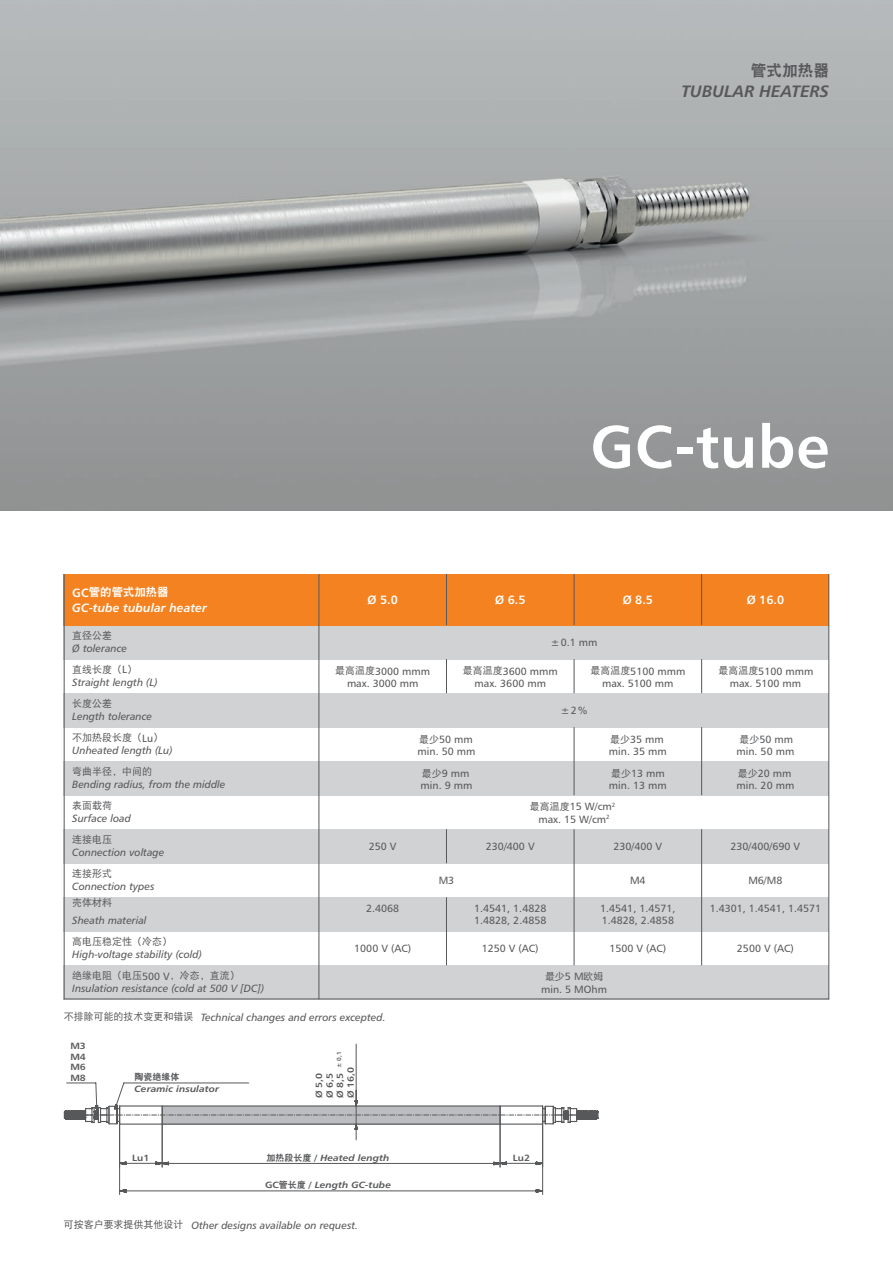
<style>
.page{position:relative;width:893px;height:1263px;background:#fff}
.page>*{position:absolute;margin:0;border:0;box-sizing:border-box;transform-origin:0 0}
.t1{font:60px "Humanist 777 BT Bold B";letter-spacing:.005em;color:#fff}
.t2{font:16.5px "Humanist 777 BT Bold Italic B";color:#57585a}
.t3{font:15.6px "DFP Hei W9";color:#57585a}
.t4{font:12px "Humanist 777 BT Bold Italic B";color:#fff}
.t5{font:12px "Humanist 777 BT Bold B";color:#fff}
.t6{font:11.4px "DFP Hei W9";color:#fff}
.t7{font:10.5px "Humanist 777 BT Roman B";color:#57585a}
.t8{font:10.5px "Humanist 777 BT Italic B";color:#57585a}
.t9{font:10.05px "DFP Hei W5";color:#57585a}
.t10{font:9px "Humanist 777 BT Bold Italic B";color:#57585a;scale:1.12 1}
.t11{font:9px/10.5px "Humanist 777 BT Bold B";color:#57585a;scale:1.12 1}
.t12{font:9px "DFP Hei W9 G Bpc EUC H";color:#57585a}
.t13{font:6px "Humanist 777 BT Bold B";color:#57585a;scale:1.05 1}
.s1{font-family:"Humanist 777 BT Bold B";font-size:12px}
.s2{font-family:"Humanist 777 BT Roman B";font-size:10.5px}
.s3{font-family:"DFP Hei W5";font-size:10.05px}
.s4{font-family:"DFP Hei W9 G Bpc EUC H"}
.s5{font-family:"Humanist 777 BT Bold B"}
</style>
<div class="page">
<img style="left:0;top:0;width:893px;height:510px">
<div style="left:64px;top:625px;width:765px;height:34px;background:#d1d2d4"></div>
<div style="left:64px;top:693px;width:765px;height:34px;background:#d1d2d4"></div>
<div style="left:64px;top:761px;width:765px;height:34px;background:#d1d2d4"></div>
<div style="left:64px;top:829px;width:765px;height:34px;background:#d1d2d4"></div>
<div style="left:64px;top:897px;width:765px;height:34px;background:#d1d2d4"></div>
<div style="left:64px;top:965px;width:765px;height:34px;background:#d1d2d4"></div>
<div style="left:64px;top:574px;width:765px;height:51px;background:#f58220"></div>
<hr style="left:319px;top:574px;width:1px;height:425px;background:#57585a">
<hr style="left:64px;top:574px;width:1px;height:425px;background:#57585a">
<hr style="left:828px;top:574px;width:1px;height:425px;background:#57585a">
<hr style="left:446px;top:574px;width:1px;height:51px;background:#57585a">
<hr style="left:574px;top:574px;width:1px;height:51px;background:#57585a">
<hr style="left:701px;top:574px;width:1px;height:51px;background:#57585a">
<hr style="left:64px;top:998px;width:765px;height:1px;background:#57585a">
<hr style="left:574px;top:727px;width:1px;height:68px;background:#57585a">
<hr style="left:701px;top:727px;width:1px;height:68px;background:#57585a">
<hr style="left:446px;top:659px;width:1px;height:34px;background:#57585a">
<hr style="left:574px;top:659px;width:1px;height:34px;background:#57585a">
<hr style="left:701px;top:659px;width:1px;height:34px;background:#57585a">
<hr style="left:446px;top:829px;width:1px;height:34px;background:#57585a">
<hr style="left:446px;top:897px;width:1px;height:68px;background:#57585a">
<hr style="left:574px;top:829px;width:1px;height:136px;background:#57585a">
<hr style="left:701px;top:829px;width:1px;height:136px;background:#57585a">
<svg style="left:120px;top:1189px;width:422px;height:3px"></svg>
<hr style="left:126px;top:1190px;width:410px;height:1px;background:#57585a">
<hr style="left:119px;top:1124px;width:1px;height:70px;background:#57585a">
<hr style="left:542px;top:1124px;width:1px;height:70px;background:#57585a">
<svg style="left:120px;top:1161px;width:422px;height:4px"></svg>
<hr style="left:169px;top:1163px;width:325px;height:1px;background:#57585a">
<hr style="left:162px;top:1124px;width:1px;height:43px;background:#57585a">
<hr style="left:500px;top:1124px;width:1px;height:43px;background:#57585a">
<hr style="left:356px;top:1044px;width:1px;height:57px;background:#57585a">
<svg style="left:64px;top:1082px;width:535px;height:58px"></svg>
<h3 class="t3" style="left:751px;top:61px;width:80px">管式加热器</h3>
<h2 class="t2" style="left:681px;top:81px;width:149px">TUBULAR HEATERS</h2>
<p class="t6" style="left:72px;top:586px;width:98px"><span class="s1">GC</span>管的管式加热器</p>
<p class="t4" style="left:72px;top:600px;width:136px">GC-tube tubular heater</p>
<p class="t9" style="left:72px;top:630px;width:41px">直径公差</p>
<p class="t9" style="left:72px;top:664px;width:66px">直线长度（<span class="s2">L</span>）</p>
<p class="t8" style="left:72px;top:642px;width:56px">Ø tolerance</p>
<p class="t8" style="left:72px;top:676px;width:87px">Straight length (L)</p>
<p class="t9" style="left:72px;top:698px;width:41px">长度公差</p>
<p class="t8" style="left:72px;top:710px;width:81px">Length tolerance</p>
<p class="t9" style="left:72px;top:732px;width:92px">不加热段长度（<span class="s2">Lu</span>）</p>
<p class="t9" style="left:72px;top:766px;width:81px">弯曲半径，中间的</p>
<p class="t8" style="left:72px;top:744px;width:102px">Unheated length (Lu)</p>
<p class="t8" style="left:72px;top:778px;width:155px">Bending radius, from the middle</p>
<p class="t9" style="left:72px;top:800px;width:41px">表面载荷</p>
<p class="t9" style="left:72px;top:834px;width:41px">连接电压</p>
<p class="t9" style="left:72px;top:868px;width:41px">连接形式</p>
<p class="t9" style="left:72px;top:897px;width:41px">壳体材料</p>
<p class="t9" style="left:72px;top:936px;width:101px">高电压稳定性（冷态）</p>
<p class="t9" style="left:72px;top:970px;width:169px">绝缘电阻（电压<span class="s2">500 V</span>，冷态，直流）</p>
<p class="t8" style="left:72px;top:812px;width:60px">Surface load</p>
<p class="t8" style="left:72px;top:846px;width:94px">Connection voltage</p>
<p class="t8" style="left:72px;top:880px;width:84px">Connection types</p>
<p class="t8" style="left:72px;top:914px;width:76px">Sheath material</p>
<p class="t8" style="left:72px;top:948px;width:131px">High-voltage stability (cold)</p>
<p class="t8" style="left:72px;top:982px;width:193px">Insulation resistance (cold at 500 V [DC])</p>
<h1 class="t1" style="left:590px;top:409px;width:240px">GC-tube</h1>
<p class="t5" style="left:367px;top:593px;width:32px">Ø 5.0</p>
<p class="t5" style="left:495px;top:593px;width:32px">Ø 6.5</p>
<p class="t5" style="left:623px;top:593px;width:32px">Ø 8.5</p>
<p class="t5" style="left:747px;top:593px;width:39px">Ø 16.0</p>
<p class="t7" style="left:551px;top:636px;width:48px">±0.1 mm</p>
<p class="t7" style="left:347px;top:676px;width:73px">max. 3000 mm</p>
<p class="t7" style="left:475px;top:676px;width:73px">max. 3600 mm</p>
<p class="t7" style="left:602px;top:676px;width:73px">max. 5100 mm</p>
<p class="t7" style="left:730px;top:676px;width:73px">max. 5100 mm</p>
<p class="t7" style="left:561px;top:704px;width:28px">±2%</p>
<p class="t7" style="left:418px;top:744px;width:59px">min. 50 mm</p>
<p class="t7" style="left:609px;top:744px;width:59px">min. 35 mm</p>
<p class="t7" style="left:736px;top:744px;width:59px">min. 50 mm</p>
<p class="t7" style="left:421px;top:778px;width:53px">min. 9 mm</p>
<p class="t7" style="left:609px;top:778px;width:59px">min. 13 mm</p>
<p class="t7" style="left:736px;top:778px;width:59px">min. 20 mm</p>
<p class="t7" style="left:538px;top:812px;width:73px">max. 15 W/cm<sup>2</sup></p>
<p class="t7" style="left:369px;top:840px;width:29px">250 V</p>
<p class="t7" style="left:486px;top:840px;width:50px">230/400 V</p>
<p class="t7" style="left:613px;top:840px;width:50px">230/400 V</p>
<p class="t7" style="left:730px;top:840px;width:71px">230/400/690 V</p>
<p class="t7" style="left:439px;top:874px;width:17px">M3</p>
<p class="t7" style="left:630px;top:874px;width:17px">M4</p>
<p class="t7" style="left:748px;top:874px;width:36px">M6/M8</p>
<p class="t7" style="left:335px;top:665px;width:96px"><span class="s3">最高温度</span>3000 mmm</p>
<p class="t7" style="left:463px;top:665px;width:96px"><span class="s3">最高温度</span>3600 mmm</p>
<p class="t7" style="left:590px;top:665px;width:96px"><span class="s3">最高温度</span>5100 mmm</p>
<p class="t7" style="left:718px;top:665px;width:96px"><span class="s3">最高温度</span>5100 mmm</p>
<p class="t7" style="left:419px;top:733px;width:55px"><span class="s3">最少</span>50 mm</p>
<p class="t7" style="left:610px;top:733px;width:55px"><span class="s3">最少</span>35 mm</p>
<p class="t7" style="left:739px;top:733px;width:55px"><span class="s3">最少</span>50 mm</p>
<p class="t7" style="left:422px;top:767px;width:49px"><span class="s3">最少</span>9 mm</p>
<p class="t7" style="left:611px;top:767px;width:55px"><span class="s3">最少</span>13 mm</p>
<p class="t7" style="left:738px;top:767px;width:55px"><span class="s3">最少</span>20 mm</p>
<p class="t7" style="left:530px;top:800px;width:87px"><span class="s3">最高温度</span>15 W/cm<sup>2</sup></p>
<p class="t7" style="left:366px;top:901px;width:35px">2.4068</p>
<p class="t7" style="left:474px;top:901px;width:74px">1.4541, 1.4828</p>
<p class="t7" style="left:600px;top:901px;width:77px">1.4541, 1.4571,</p>
<p class="t7" style="left:710px;top:901px;width:113px">1.4301, 1.4541, 1.4571</p>
<p class="t7" style="left:474px;top:914px;width:74px">1.4828, 2.4858</p>
<p class="t7" style="left:602px;top:914px;width:74px">1.4828, 2.4858</p>
<p class="t7" style="left:354px;top:942px;width:58px">1000 V (AC)</p>
<p class="t7" style="left:482px;top:942px;width:58px">1250 V (AC)</p>
<p class="t7" style="left:609px;top:942px;width:58px">1500 V (AC)</p>
<p class="t7" style="left:737px;top:942px;width:58px">2500 V (AC)</p>
<p class="t7" style="left:541px;top:982px;width:67px">min. 5 MOhm</p>
<p class="t9" style="left:545px;top:971px;width:60px">最少<span class="s2">5 M</span>欧姆</p>
<p class="t9" style="left:64px;top:1011px;width:131px">不排除可能的技术变更和错误</p>
<p class="t8" style="left:201px;top:1010px;width:186px">Technical changes and errors excepted.</p>
<p class="t11" style="left:70px;top:1040px;width:15px;text-align:justify">M3<br>M4<br>M6<br>M8</p>
<p class="t13" style="left:335px;top:1068px;width:17px;rotate:-90deg">± 0,1</p>
<p class="t11" style="left:314px;top:1098px;width:30px;rotate:-90deg">Ø 5,0<br>Ø 6,5<br>Ø 8,5<br>Ø 16,0</p>
<p class="t12" style="left:135px;top:1072px;width:46px">陶瓷绝缘体</p>
<p class="t10" style="left:135px;top:1083px;width:77px">Ceramic insulator</p>
<p class="t10" style="left:267px;top:1152px;width:111px"><span class="s4">加热段长度</span> <span class="s5">/</span> Heated length</p>
<p class="t11" style="left:132px;top:1152px;width:17px">Lu1</p>
<p class="t11" style="left:513px;top:1152px;width:17px">Lu2</p>
<p class="t10" style="left:265px;top:1179px;width:114px"><span class="s5">GC</span><span class="s4">管长度</span> <span class="s5">/</span> Length GC-tube</p>
<p class="t9" style="left:64px;top:1219px;width:121px">可按客户要求提供其他设计</p>
<p class="t8" style="left:191px;top:1219px;width:168px">Other designs available on request.</p>
</div>
